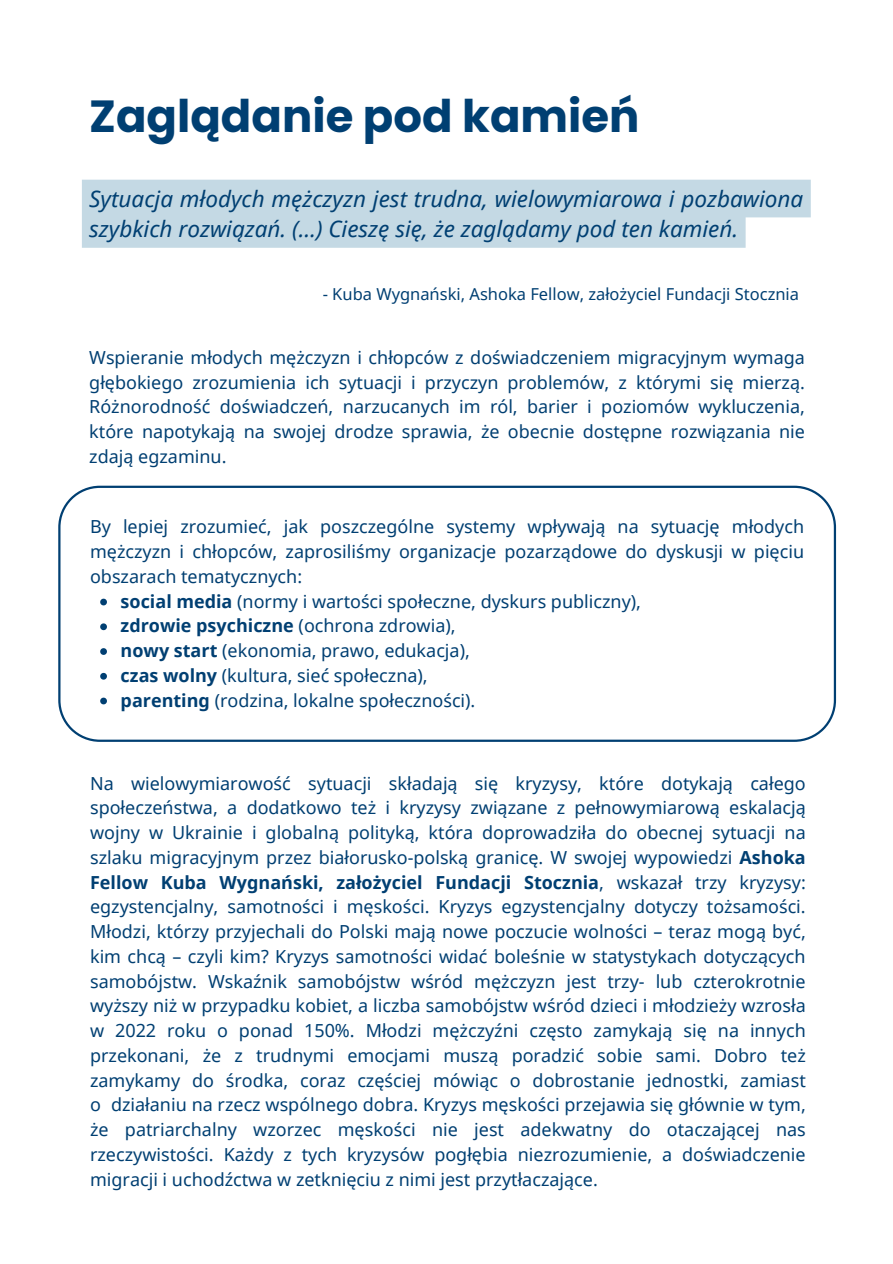
<style>
.page{position:relative;width:893px;height:1264px;background:#fff}
.page>*{position:absolute;margin:0;border:0;box-sizing:border-box;transform-origin:0 0}
.t1{font:700 45px "Poppins";color:#003f72}
.t2{font:italic 22.5px/30.3px "Noto Sans";color:#003f72}
.t3{font:18px/24.8px "Noto Sans";color:#003f72;text-align:justify}
.t4{font:700 18px "Noto Sans";color:#003f72}
.t5{font:16.5px "Noto Sans";color:#003f72}
.s1{font-weight:700}
.s2{font-weight:400}
</style>
<div class="page">
<div style="left:82px;top:180px;width:728px;height:68px;background:#c4d9e4"></div>
<svg style="left:58px;top:485px;width:778px;height:257px"></svg>
<svg style="left:100px;top:598px;width:7px;height:7px"></svg>
<svg style="left:100px;top:623px;width:7px;height:7px"></svg>
<svg style="left:100px;top:648px;width:7px;height:7px"></svg>
<svg style="left:100px;top:673px;width:7px;height:6px"></svg>
<svg style="left:100px;top:697px;width:7px;height:7px"></svg>
<p class="t1" style="left:89px;top:85px;width:551px">Zaglądanie pod kamień</p>
<p class="t2" style="left:89px;top:183px;width:715px">Sytuacja młodych mężczyzn jest trudna, wielowymiarowa i pozbawiona szybkich rozwiązań. (…) Cieszę się, że zaglądamy pod ten kamień.</p>
<p class="t5" style="left:322px;top:282px;width:478px">- Kuba Wygnański, Ashoka Fellow, założyciel Fundacji Stocznia</p>
<p class="t3" style="left:89px;top:344px;width:717px">Wspieranie młodych mężczyzn i chłopców z doświadczeniem migracyjnym wymaga głębokiego zrozumienia ich sytuacji i przyczyn problemów, z którymi się mierzą.<br>Różnorodność doświadczeń, narzucanych im ról, barier i poziomów wykluczenia, które napotykają na swojej drodze sprawia, że obecnie dostępne rozwiązania nie zdają egzaminu.</p>
<p class="t3" style="left:90px;top:514px;width:715px">By lepiej zrozumieć, jak poszczególne systemy wpływają na sytuację młodych mężczyzn i chłopców, zaprosiliśmy organizacje pozarządowe do dyskusji w pięciu obszarach tematycznych:</p>
<p class="t3" style="left:121px;top:588px;width:522px"><span class="s1">social media</span> (normy i wartości społeczne, dyskurs publiczny),</p>
<p class="t4" style="left:121px;top:613px;width:336px">zdrowie psychiczne <span class="s2">(ochrona zdrowia),</span></p>
<p class="t3" style="left:121px;top:637px;width:351px"><span class="s1">nowy start</span> (ekonomia, prawo, edukacja),</p>
<p class="t3" style="left:121px;top:662px;width:308px"><span class="s1">czas wolny</span> (kultura, sieć społeczna),</p>
<p class="t3" style="left:121px;top:687px;width:356px"><span class="s1">parenting</span> (rodzina, lokalne społeczności).</p>
<p class="t3" style="left:90px;top:770px;width:717px">Na wielowymiarowość sytuacji składają się kryzysy, które dotykają całego społeczeństwa, a dodatkowo też i kryzysy związane z pełnowymiarową eskalacją wojny w Ukrainie i globalną polityką, która doprowadziła do obecnej sytuacji na szlaku migracyjnym przez białorusko-polską granicę. W swojej wypowiedzi <span class="s1">Ashoka Fellow Kuba Wygnański, założyciel Fundacji Stocznia</span>, wskazał trzy kryzysy: egzystencjalny, samotności i męskości. Kryzys egzystencjalny dotyczy tożsamości.<br>Młodzi, którzy przyjechali do Polski mają nowe poczucie wolności – teraz mogą być, kim chcą – czyli kim? Kryzys samotności widać boleśnie w statystykach dotyczących samobójstw. Wskaźnik samobójstw wśród mężczyzn jest trzy- lub czterokrotnie wyższy niż w przypadku kobiet, a liczba samobójstw wśród dzieci i młodzieży wzrosła w 2022 roku o ponad 150%. Młodzi mężczyźni często zamykają się na innych przekonani, że z trudnymi emocjami muszą poradzić sobie sami. Dobro też zamykamy do środka, coraz częściej mówiąc o dobrostanie jednostki, zamiast o działaniu na rzecz wspólnego dobra. Kryzys męskości przejawia się głównie w tym, że patriarchalny wzorzec męskości nie jest adekwatny do otaczającej nas rzeczywistości. Każdy z tych kryzysów pogłębia niezrozumienie, a doświadczenie migracji i uchodźctwa w zetknięciu z nimi jest przytłaczające.</p>
</div>
